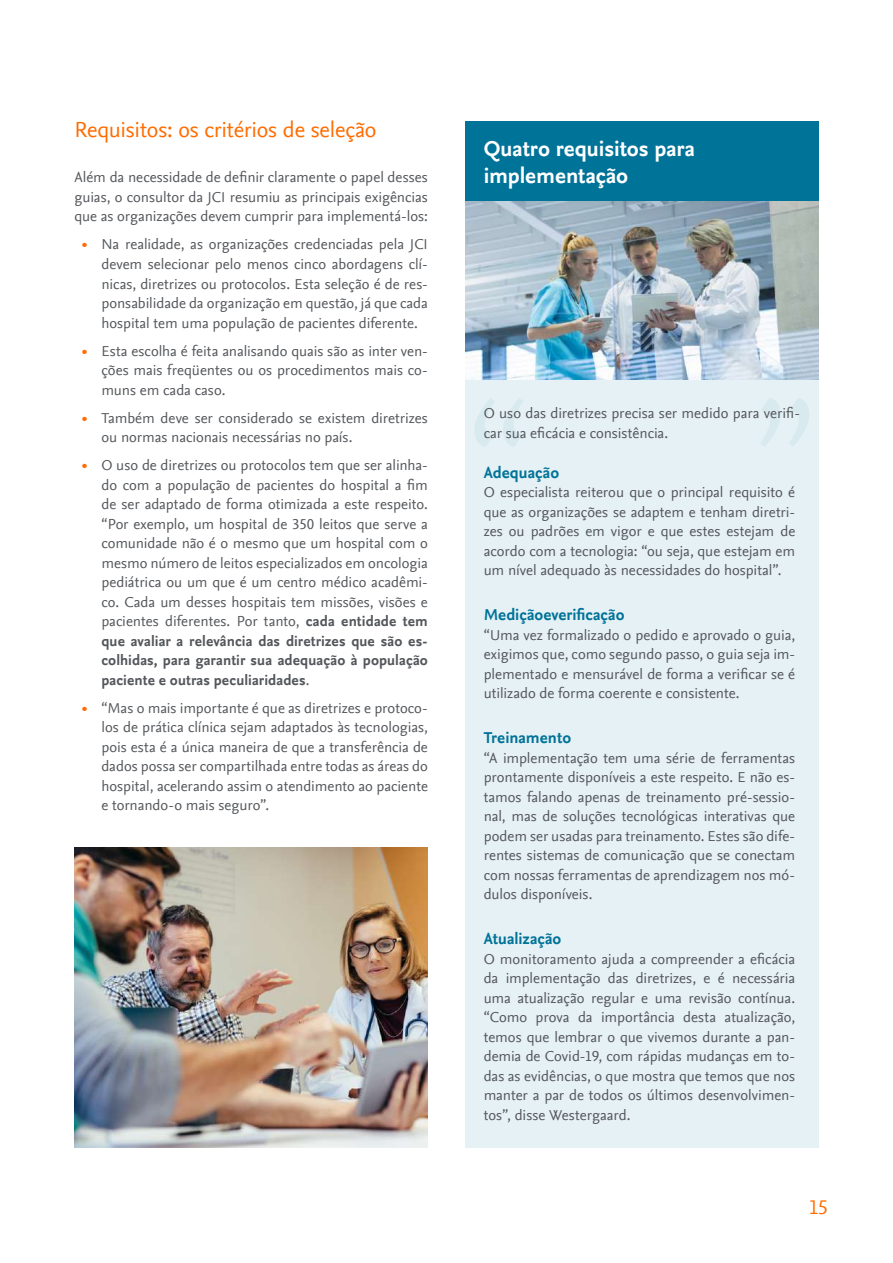
<style>
.page{position:relative;width:893px;height:1263px;background:#fff}
.page>*{position:absolute;margin:0;border:0;box-sizing:border-box;transform-origin:0 0}
.t1{font:700 22.5px/27px "Nexus Sans Offc Pro";letter-spacing:-.005em;color:#fff}
.t2{font:22.5px "Nexus Sans Offc Pro";letter-spacing:-.01em;color:#ff6c00}
.t3{font:300 22.5px "Elsevier Display";color:#ff6c00}
.t4{font:700 16.5px "Nexus Sans Offc Pro";color:#007398}
.t5{font:15px/19.5px "Nexus Sans Offc Pro";color:#53565a;text-align:justify}
.s1{font-size:18px;color:#ff6c00}
.s2{font-weight:700}
</style>
<div class="page">
<div style="left:465px;top:379px;width:354px;height:769px;background:#e6f1f5"></div>
<svg style="left:475px;top:398px;width:48px;height:49px"></svg>
<svg style="left:761px;top:398px;width:48px;height:48px"></svg>
<div style="left:465px;top:121px;width:354px;height:81px;background:#007398"></div>
<img style="left:465px;top:202px;width:354px;height:177px">
<img style="left:74px;top:847px;width:354px;height:301px">
<h1 class="t2" style="left:74px;top:113px;width:304px">Requisitos: os critérios de seleção</h1>
<p class="t5" style="left:74px;top:167px;width:355px">Além da necessidade de definir claramente o papel desses guias, o consultor da JCI resumiu as principais exigências que as organizações devem cumprir para implementá-los:</p>
<p class="t5" style="left:101px;top:234px;width:328px;text-indent:-20px"><span class="s1">•</span> Na realidade, as organizações credenciadas pela JCI devem selecionar pelo menos cinco abordagens clí&shy;nicas, diretrizes ou protocolos. Esta seleção é de res&shy;ponsabilidade da organização em questão, já que cada hospital tem uma população de pacientes diferente.</p>
<p class="t5" style="left:101px;top:340px;width:328px;text-indent:-20px"><span class="s1">•</span> Esta escolha é feita analisando quais são as inter ven&shy;ções mais freqüentes ou os procedimentos mais co&shy;muns em cada caso.</p>
<p class="t5" style="left:101px;top:407px;width:328px;text-indent:-20px"><span class="s1">•</span> Também deve ser considerado se existem diretrizes ou normas nacionais necessárias no país.</p>
<p class="t5" style="left:101px;top:454px;width:328px;text-indent:-20px"><span class="s1">•</span> O uso de diretrizes ou protocolos tem que ser alinha&shy;do com a população de pacientes do hospital a fim de ser adaptado de forma otimizada a este respeito. “Por exemplo, um hospital de 350 leitos que serve a comunidade não é o mesmo que um hospital com o mesmo número de leitos especializados em oncologia pediátrica ou um que é um centro médico acadêmi&shy;co. Cada um desses hospitais tem missões, visões e pacientes diferentes. Por tanto, <span class="s2">cada entidade tem que avaliar a relevância das diretrizes que são es&shy;colhidas, para garantir sua adequação à população paciente e outras peculiaridades</span>.</p>
<p class="t5" style="left:101px;top:697px;width:328px;text-indent:-20px"><span class="s1">•</span> “Mas o mais importante é que as diretrizes e protoco&shy;los de prática clínica sejam adaptados às tecnologias, pois esta é a única maneira de que a transferência de dados possa ser compartilhada entre todas as áreas do hospital, acelerando assim o atendimento ao paciente e tornando-o mais seguro”.</p>
<h1 class="t1" style="left:484px;top:134px;width:213px">Quatro requisitos para implementação</h1>
<p class="t5" style="left:484px;top:403px;width:318px">O uso das diretrizes precisa ser medido para verifi&shy;car sua eficácia e consistência.</p>
<p class="t4" style="left:484px;top:460px;width:77px">Adequação</p>
<p class="t5" style="left:484px;top:482px;width:313px">O especialista reiterou que o principal requisito é que as organizações se adaptem e tenham diretri&shy;zes ou padrões em vigor e que estes estejam de acordo com a tecnologia: “ou seja, que estejam em um nível adequado às necessidades do hospital”.</p>
<p class="t4" style="left:484px;top:602px;width:142px">Mediçãoeverificação</p>
<p class="t5" style="left:484px;top:624px;width:313px">“Uma vez formalizado o pedido e aprovado o guia, exigimos que, como segundo passo, o guia seja im&shy;plementado e mensurável de forma a verificar se é utilizado de forma coerente e consistente.</p>
<p class="t4" style="left:484px;top:725px;width:89px">Treinamento</p>
<p class="t5" style="left:484px;top:747px;width:313px">“A implementação tem uma série de ferramentas prontamente disponíveis a este respeito. E não es&shy;tamos falando apenas de treinamento pré-sessio&shy;nal, mas de soluções tecnológicas interativas que podem ser usadas para treinamento. Estes são dife&shy;rentes sistemas de comunicação que se conectam com nossas ferramentas de aprendizagem nos mó&shy;dulos disponíveis.</p>
<p class="t4" style="left:484px;top:926px;width:79px">Atualização</p>
<p class="t5" style="left:484px;top:948px;width:313px">O monitoramento ajuda a compreender a eficácia da implementação das diretrizes, e é necessária uma atualização regular e uma revisão contínua. “Como prova da importância desta atualização, temos que lembrar o que vivemos durante a pan&shy;demia de Covid-19, com rápidas mudanças em to&shy;das as evidências, o que mostra que temos que nos manter a par de todos os últimos desenvolvimen&shy;tos”, disse Westergaard.</p>
<h1 class="t3" style="left:809px;top:1194px;width:20px">15</h1>
</div>
